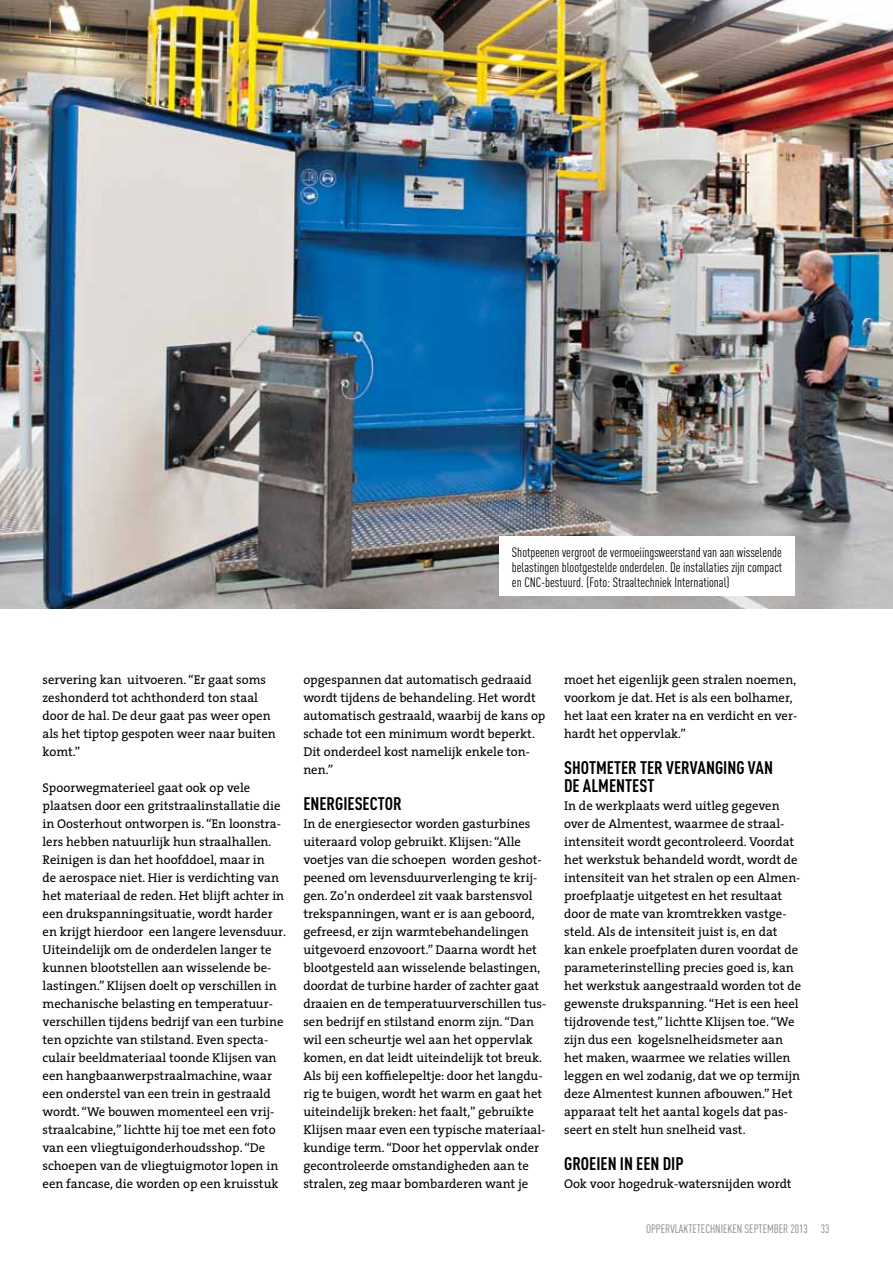
<style>
.page{position:relative;width:893px;height:1263px;background:#fff}
.page>*{position:absolute;margin:0;border:0;box-sizing:border-box;transform-origin:0 0}
.t1{font:700 18px/18px "DIN Cond";color:#000}
.t2{font:13.5px/15px "DIN Cond";color:#000;text-align:justify}
.t3{font:12.75px/18px "The Serif";color:#000}
.t4{font:12px "DIN Cond";color:#808285}
</style>
<div class="page">
<img style="left:0;top:0;width:893px;height:608px">
<div style="left:499px;top:536px;width:296px;height:60px;background:#fff"></div>
<p class="t2" style="left:512px;top:544px;width:272px">Shotpeenen vergroot de vermoeiingsweerstand van aan wisselende belastingen blootgestelde onderdelen. De installaties zijn compact en CNC-bestuurd. (Foto: Straaltechniek International)</p>
<p class="t3" style="left:43px;top:670px;width:235px">servering kan uitvoeren. “Er gaat soms zeshonderd tot achthonderd ton staal door de hal. De deur gaat pas weer open als het tiptop gespoten weer naar buiten komt.”</p>
<p class="t3" style="left:43px;top:778px;width:245px">Spoorwegmaterieel gaat ook op vele plaatsen door een gritstraalinstallatie die in Oosterhout ontworpen is. “En loonstra&shy;lers hebben natuurlijk hun straalhallen.<br>Reinigen is dan het hoofddoel, maar in<br>de aerospace niet. Hier is verdichting van het materiaal de reden. Het blijft achter in een drukspanningsituatie, wordt harder en krijgt hierdoor een langere levensduur.<br>Uiteindelijk om de onderdelen langer te kunnen blootstellen aan wisselende be&shy;lastingen.” Klijsen doelt op verschillen in mechanische belasting en temperatuur&shy;verschillen tijdens bedrijf van een turbine ten opzichte van stilstand. Even specta&shy;culair beeldmateriaal toonde Klijsen van een hangbaanwerpstraalmachine, waar een onderstel van een trein in gestraald wordt. “We bouwen momenteel een vrij&shy;straalcabine,” lichtte hij toe met een foto van een vliegtuigonderhoudsshop. “De schoepen van de vliegtuigmotor lopen in een fancase, die worden op een kruisstuk</p>
<p class="t3" style="left:303px;top:670px;width:244px">opgespannen dat automatisch gedraaid wordt tijdens de behandeling. Het wordt automatisch gestraald, waarbij de kans op schade tot een minimum wordt beperkt.<br>Dit onderdeel kost namelijk enkele ton&shy;nen.”</p>
<h1 class="t1" style="left:303px;top:794px;width:100px">ENERGIESECTOR</h1>
<p class="t3" style="left:303px;top:814px;width:245px">In de energiesector worden gasturbines uiteraard volop gebruikt. Klijsen: “Alle voetjes van die schoepen worden geshot&shy;peened om levensduurverlenging te krij&shy;gen. Zo’n onderdeel zit vaak barstensvol trekspanningen, want er is aan geboord, gefreesd, er zijn warmtebehandelingen uitgevoerd enzovoort.” Daarna wordt het blootgesteld aan wisselende belastingen, doordat de turbine harder of zachter gaat draaien en de temperatuurverschillen tus&shy;sen bedrijf en stilstand enorm zijn. “Dan wil een scheurtje wel aan het oppervlak komen, en dat leidt uiteindelijk tot breuk.<br>Als bij een koffielepeltje: door het langdu&shy;rig te buigen, wordt het warm en gaat het uiteindelijk breken: het faalt,” gebruikte Klijsen maar even een typische materiaal&shy;kundige term. “Door het oppervlak onder gecontroleerde omstandigheden aan te stralen, zeg maar bombarderen want je</p>
<p class="t3" style="left:564px;top:670px;width:235px">moet het eigenlijk geen stralen noemen, voorkom je dat. Het is als een bolhamer, het laat een krater na en verdicht en ver&shy;hardt het oppervlak.”</p>
<h1 class="t1" style="left:564px;top:758px;width:210px">SHOTMETER TER VERVANGING VAN<br>DE ALMENTEST</h1>
<p class="t3" style="left:564px;top:796px;width:239px">In de werkplaats werd uitleg gegeven over de Almentest, waarmee de straal&shy;intensiteit wordt gecontroleerd. Voordat het werkstuk behandeld wordt, wordt de intensiteit van het stralen op een Almen&shy;proefplaatje uitgetest en het resultaat door de mate van kromtrekken vastge&shy;steld. Als de intensiteit juist is, en dat kan enkele proefplaten duren voordat de parameterinstelling precies goed is, kan het werkstuk aangestraald worden tot de gewenste drukspanning. “Het is een heel tijdrovende test,” lichtte Klijsen toe. “We zijn dus een kogelsnelheidsmeter aan het maken, waarmee we relaties willen leggen en wel zodanig, dat we op termijn deze Almentest kunnen afbouwen.” Het apparaat telt het aantal kogels dat pas&shy;seert en stelt hun snelheid vast.</p>
<h1 class="t1" style="left:564px;top:1154px;width:119px">GROEIEN IN EEN DIP</h1>
<p class="t3" style="left:564px;top:1174px;width:229px">Ook voor hogedruk-watersnijden wordt</p>
<p class="t4" style="left:646px;top:1221px;width:185px">oppervlaktetechnieken september 2013 33</p>
</div>
